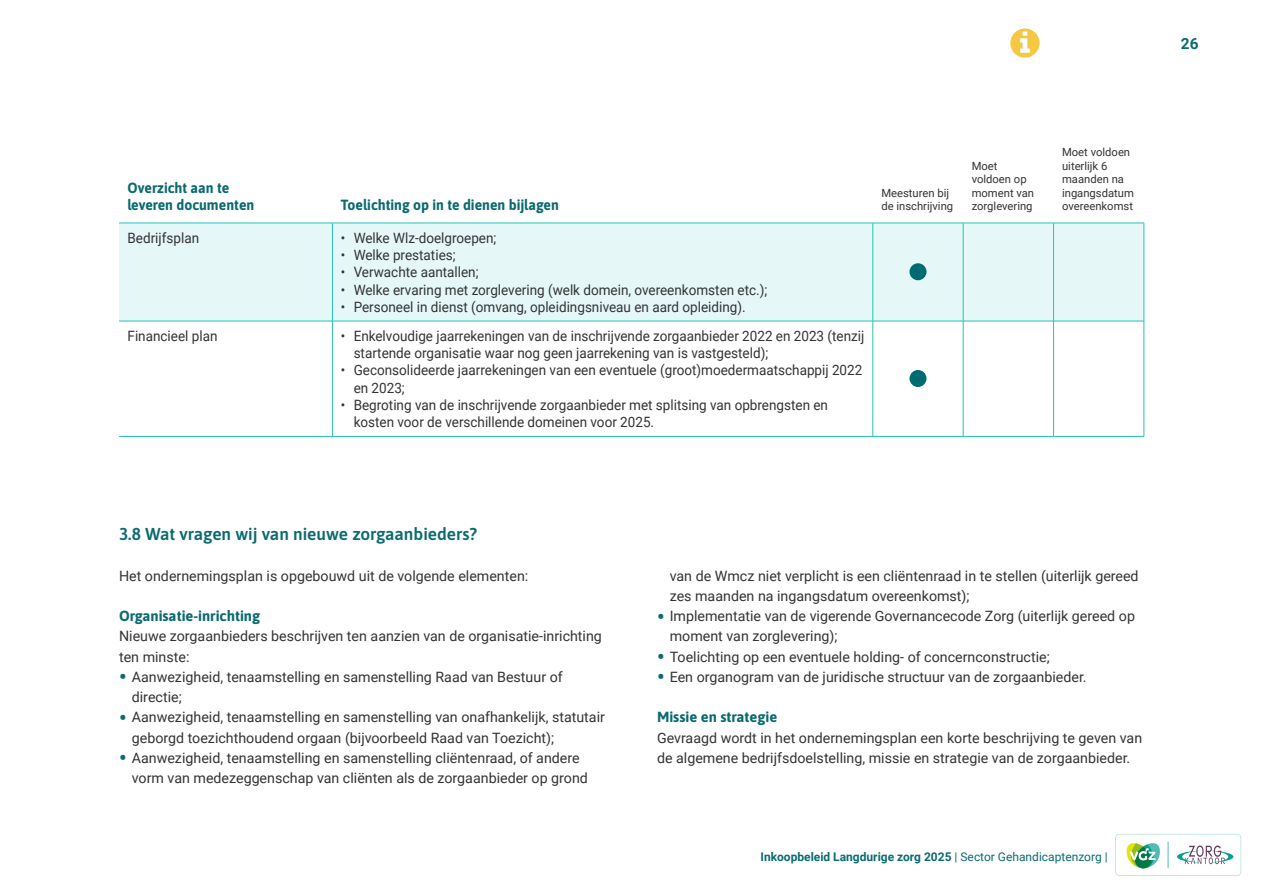
<style>
.page{position:relative;width:1263px;height:893px;background:#fff}
.page>*{position:absolute;margin:0;border:0;box-sizing:border-box;transform-origin:0 0}
.H2_kopje_IN{font:600 17.25px "Asap";color:#0b6b6f}
.t1{font:700 15.45px "Roboto";color:#0b6b6f}
.Subkop_Tabel_processtappen_2024{font:700 14.7px/17.7px "Asap";color:#0b6b6f;scale:.95 1}
.H3_subkop_IN{font:700 14.7px "Asap";color:#0b6b6f}
.Bullet_IN{font:14.25px/20.2px "Roboto";color:#333}
.PLAT_IN{font:14.25px/17.4px "Roboto";color:#333;scale:.95 1}
.PLAT_IN-2{font:14.25px/20.2px "Roboto";color:#333}
.Plat_Tabel_Inkoopbeleid_2024{font:14.25px "Roboto";color:#333;scale:.95 1}
.t2{font:700 12px "Roboto";color:#0b6b6f}
.PLAT_IN-3{font:11.25px/13.5px "Roboto";color:#333}
.Subkop_Tabel_processtappen_2024-2{font:11.25px/13.5px "Roboto";color:#333}
.s1{font-weight:700;font-size:21px;color:#0b6b6f}
.s2{font-weight:400}
</style>
<div class="page">
<svg style="left:1115px;top:834px;width:126px;height:42px"></svg>
<svg style="left:1010px;top:28px;width:29px;height:30px"></svg>
<div style="left:119px;top:224px;width:1025px;height:97px;background:#e5f7f7"></div>
<svg style="left:119px;top:322px;width:1025px;height:114px"></svg>
<hr style="left:119px;top:223px;width:213px;height:1px;background:#22c4b4">
<hr style="left:332px;top:223px;width:541px;height:1px;background:#22c4b4">
<hr style="left:873px;top:223px;width:90px;height:1px;background:#22c4b4">
<hr style="left:963px;top:223px;width:90px;height:1px;background:#22c4b4">
<hr style="left:1053px;top:223px;width:91px;height:1px;background:#22c4b4">
<hr style="left:119px;top:321px;width:213px;height:1px;background:#22c4b4">
<hr style="left:119px;top:436px;width:213px;height:1px;background:#22c4b4">
<hr style="left:333px;top:321px;width:539px;height:1px;background:#22c4b4">
<hr style="left:332px;top:436px;width:541px;height:1px;background:#22c4b4">
<hr style="left:873px;top:321px;width:90px;height:1px;background:#22c4b4">
<hr style="left:963px;top:321px;width:90px;height:1px;background:#22c4b4">
<hr style="left:1054px;top:321px;width:90px;height:1px;background:#22c4b4">
<hr style="left:873px;top:436px;width:90px;height:1px;background:#22c4b4">
<hr style="left:963px;top:436px;width:90px;height:1px;background:#22c4b4">
<hr style="left:1053px;top:436px;width:91px;height:1px;background:#22c4b4">
<hr style="left:332px;top:223px;width:1px;height:98px;background:#22c4b4">
<hr style="left:872px;top:223px;width:1px;height:98px;background:#22c4b4">
<hr style="left:963px;top:223px;width:1px;height:98px;background:#22c4b4">
<hr style="left:1053px;top:223px;width:1px;height:98px;background:#22c4b4">
<hr style="left:332px;top:321px;width:1px;height:115px;background:#22c4b4">
<hr style="left:872px;top:321px;width:1px;height:115px;background:#22c4b4">
<hr style="left:963px;top:321px;width:1px;height:115px;background:#22c4b4">
<hr style="left:1053px;top:321px;width:1px;height:115px;background:#22c4b4">
<hr style="left:1144px;top:223px;width:1px;height:98px;background:#22c4b4">
<hr style="left:1144px;top:321px;width:1px;height:115px;background:#22c4b4">
<div style="left:909px;top:263px;width:17px;height:17px;background:#006b70;border-radius:50%"></div>
<div style="left:909px;top:370px;width:17px;height:17px;background:#006b70;border-radius:50%"></div>
<p class="Subkop_Tabel_processtappen_2024" style="left:128px;top:178px;width:135px">Overzicht aan te leveren documenten</p>
<p class="Subkop_Tabel_processtappen_2024" style="left:341px;top:195px;width:231px">Toelichting op in te dienen bijlagen</p>
<p class="Subkop_Tabel_processtappen_2024-2" style="left:881px;top:186px;width:73px">Meesturen bij de inschrijving</p>
<p class="Plat_Tabel_Inkoopbeleid_2024" style="left:128px;top:228px;width:77px">Bedrijfsplan</p>
<p class="PLAT_IN" style="left:341px;top:228px;width:165px">• Welke Wlz-doelgroepen;</p>
<p class="PLAT_IN" style="left:341px;top:246px;width:122px">• Welke prestaties;</p>
<p class="PLAT_IN" style="left:341px;top:263px;width:146px">• Verwachte aantallen;</p>
<p class="PLAT_IN" style="left:341px;top:280px;width:450px">• Welke ervaring met zorglevering (welk domein, overeenkomsten etc.);</p>
<p class="PLAT_IN" style="left:341px;top:298px;width:427px">• Personeel in dienst (omvang, opleidingsniveau en aard opleiding).</p>
<p class="Plat_Tabel_Inkoopbeleid_2024" style="left:128px;top:326px;width:96px">Financieel plan</p>
<p class="PLAT_IN" style="left:354px;top:326px;width:539px;text-indent:-13px">• Enkelvoudige jaarrekeningen van de inschrijvende zorgaanbieder 2022 en 2023 (tenzij startende organisatie waar nog geen jaarrekening van is vastgesteld);</p>
<p class="PLAT_IN" style="left:354px;top:361px;width:537px;text-indent:-13px">• Geconsolideerde jaarrekeningen van een eventuele (groot)moedermaatschappij 2022 en 2023;</p>
<p class="PLAT_IN" style="left:354px;top:396px;width:501px;text-indent:-13px">• Begroting van de inschrijvende zorgaanbieder met splitsing van opbrengsten en kosten voor de verschillende domeinen voor 2025.</p>
<p class="PLAT_IN-3" style="left:972px;top:159px;width:64px">Moet voldoen op moment van zorglevering</p>
<p class="PLAT_IN-3" style="left:1062px;top:145px;width:73px">Moet voldoen uiterlijk 6 maanden na ingangsdatum overeenkomst</p>
<p class="H2_kopje_IN" style="left:119px;top:522px;width:360px">3.8 Wat vragen wij van nieuwe zorgaanbieders?</p>
<p class="PLAT_IN-2" style="left:119px;top:565px;width:411px">Het ondernemingsplan is opgebouwd uit de volgende elementen:</p>
<p class="H3_subkop_IN" style="left:119px;top:606px;width:143px">Organisatie-inrichting</p>
<p class="PLAT_IN-2" style="left:119px;top:626px;width:484px">Nieuwe zorgaanbieders beschrijven ten aanzien van de organisatie-inrichting ten minste:</p>
<p class="Bullet_IN" style="left:132px;top:666px;width:432px;text-indent:-13px"><span class="s1">•</span> Aanwezigheid, tenaamstelling en samenstelling Raad van Bestuur of directie;</p>
<p class="Bullet_IN" style="left:132px;top:707px;width:475px;text-indent:-13px"><span class="s1">•</span> Aanwezigheid, tenaamstelling en samenstelling van onafhankelijk, statutair geborgd toezichthoudend orgaan (bijvoorbeeld Raad van Toezicht);</p>
<p class="Bullet_IN" style="left:132px;top:747px;width:458px;text-indent:-13px"><span class="s1">•</span> Aanwezigheid, tenaamstelling en samenstelling cliëntenraad, of andere vorm van medezeggenschap van cliënten als de zorgaanbieder op grond</p>
<p class="Bullet_IN" style="left:670px;top:565px;width:470px">van de Wmcz niet verplicht is een cliëntenraad in te stellen (uiterlijk gereed zes maanden na ingangsdatum overeenkomst);</p>
<p class="Bullet_IN" style="left:670px;top:605px;width:467px;text-indent:-13px"><span class="s1">•</span> Implementatie van de vigerende Governancecode Zorg (uiterlijk gereed op moment van zorglevering);</p>
<p class="Bullet_IN" style="left:657px;top:646px;width:394px"><span class="s1">•</span> Toelichting op een eventuele holding- of concernconstructie;</p>
<p class="Bullet_IN" style="left:657px;top:666px;width:431px"><span class="s1">•</span> Een organogram van de juridische structuur van de zorgaanbieder.</p>
<p class="H3_subkop_IN" style="left:657px;top:707px;width:122px">Missie en strategie</p>
<p class="PLAT_IN-2" style="left:657px;top:727px;width:487px">Gevraagd wordt in het ondernemingsplan een korte beschrijving te geven van de algemene bedrijfsdoelstelling, missie en strategie van de zorgaanbieder.</p>
<p class="t2" style="left:760px;top:848px;width:349px">Inkoopbeleid Langdurige zorg 2025 <span class="s2">| Sector Gehandicaptenzorg |</span></p>
<p class="t1" style="left:1181px;top:32px;width:19px">26</p>
</div>
